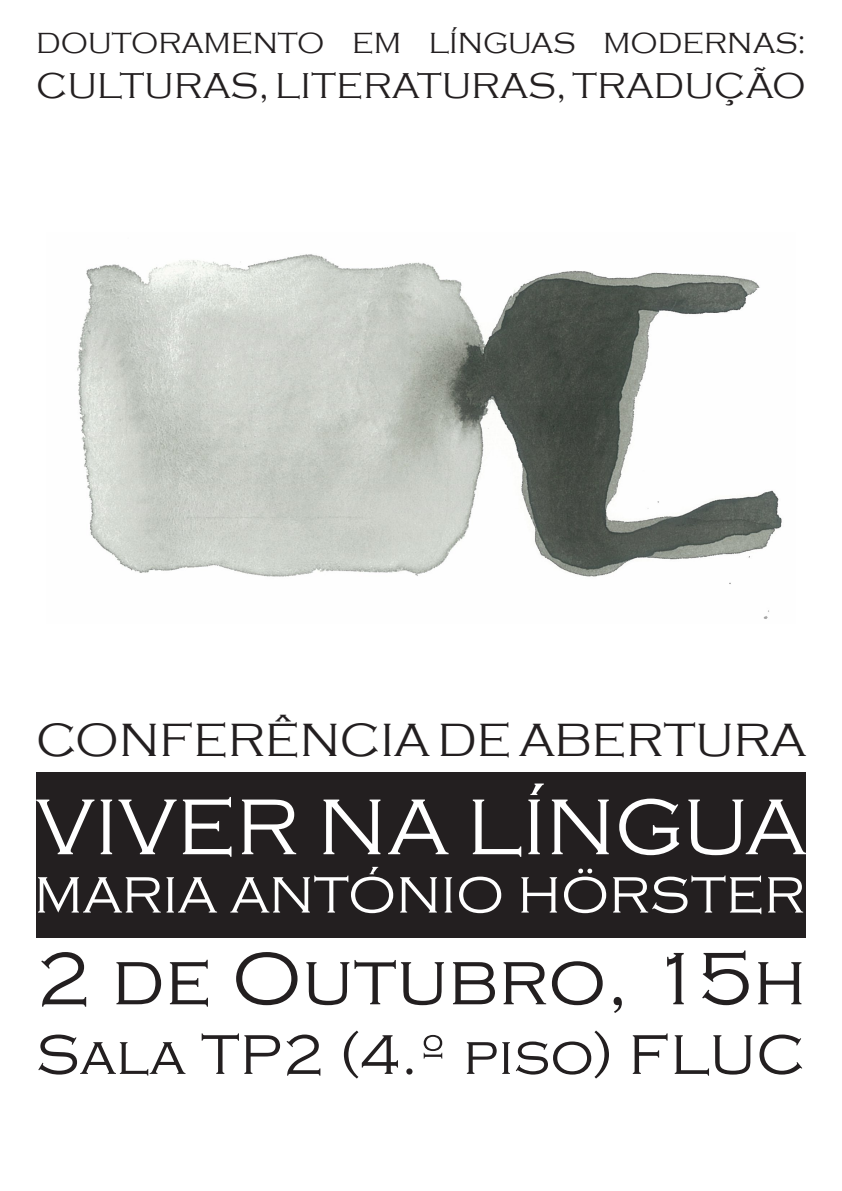
<style>
.page{position:relative;width:842px;height:1191px;background:#fff}
.page>*{position:absolute;margin:0;border:0;box-sizing:border-box;transform-origin:0 0}
.t1{font:300 82px "Copperplate Gothic";color:#fff}
.t2{font:300 77px "Copperplate Gothic";letter-spacing:.01em;color:#231f20}
.t3{font:300 58px "Copperplate Gothic";letter-spacing:.01em;color:#231f20}
.t4{font:300 53px "Copperplate Gothic";color:#fff}
.t5{font:300 48px "Copperplate Gothic";color:#231f20}
.t6{font:300 37px "Copperplate Gothic";letter-spacing:.01em;color:#231f20}
.t7{font:300 30px "Copperplate Gothic";color:#231f20}
</style>
<div class="page">
<div style="left:36px;top:772px;width:770px;height:165px;background:#231f20"></div>
<img style="left:77px;top:254px;width:705px;height:365px">
<p class="t7" style="left:36px;top:27px;width:771px">DOUTORAMENTO EM LÍNGUAS MODERNAS:</p>
<p class="t6" style="left:36px;top:65px;width:771px">CULTURAS, LITERATURAS, TRADUÇÃO</p>
<p class="t5" style="left:36px;top:714px;width:771px">CONFERÊNCIA DE ABERTURA</p>
<p class="t1" style="left:36px;top:782px;width:771px">VIVER NA LÍNGUA</p>
<p class="t4" style="left:34px;top:866px;width:772px">MARIA ANTÓNIO HÖRSTER</p>
<p class="t2" style="left:36px;top:937px;width:771px">2 de Outubro, 15h</p>
<p class="t3" style="left:36px;top:1023px;width:771px">Sala TP2 (4.º piso) FLUC</p>
</div>
